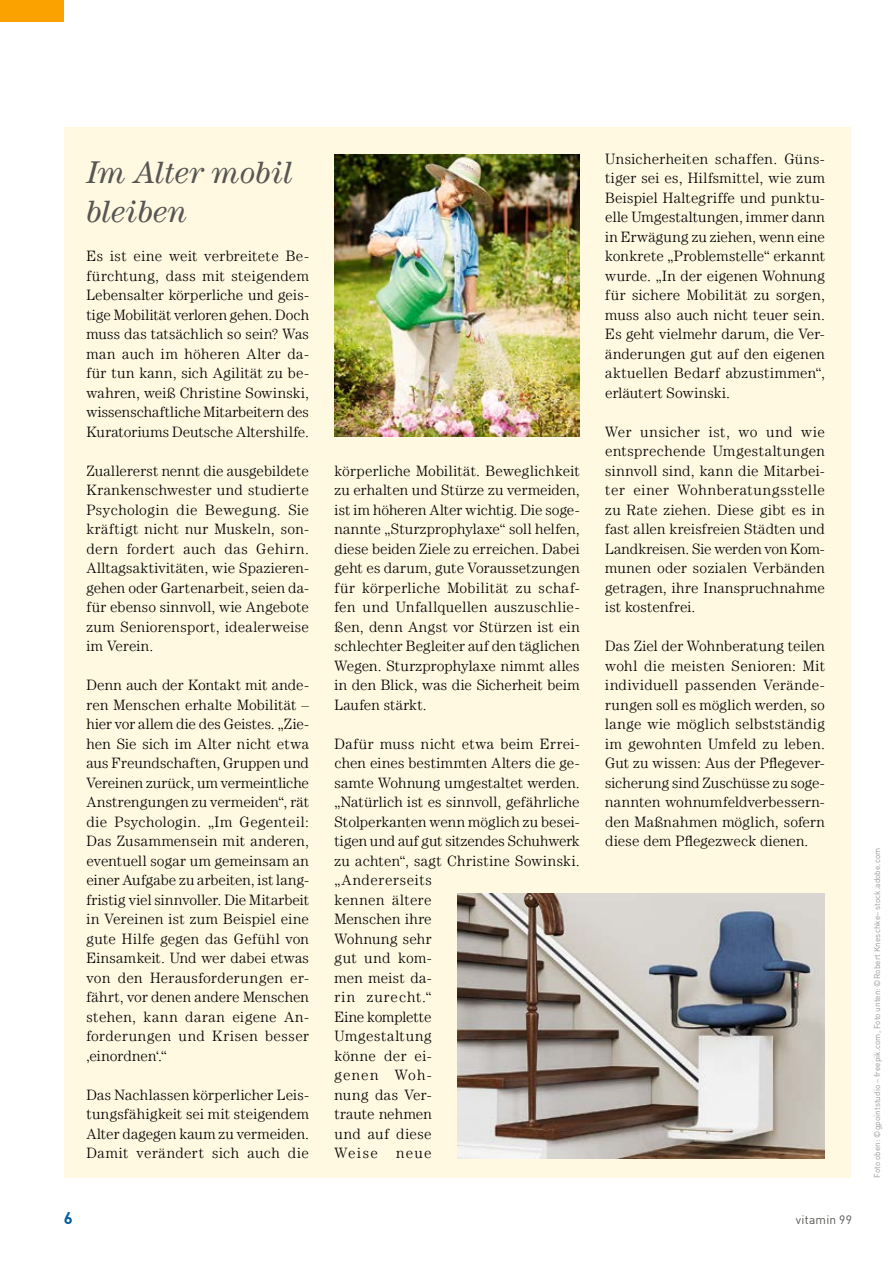
<style>
.page{position:relative;width:893px;height:1263px;background:#fff}
.page>*{position:absolute;margin:0;border:0;box-sizing:border-box;transform-origin:0 0}
.Inhalt_H3-_Überschrift_2_Ebene_21pt{font:italic 31.5px/39px "Century LT";letter-spacing:.005em;color:#575654}
.t1{font:700 16.5px "DIN";color:#005da2}
.Inhalt_p-Fließtext_10pt{font:300 15px/19.5px "Century LT";letter-spacing:.015em;color:#000;text-align:justify}
.t2{font:12px "DIN";letter-spacing:.02em;color:#575654}
.t3{font:8.25px "DIN";letter-spacing:.01em;color:#989898}
</style>
<div class="page">
<div style="left:64px;top:128px;width:786px;height:1050px;background:#fff9e2"></div>
<img style="left:334px;top:154px;width:246px;height:283px">
<img style="left:457px;top:893px;width:368px;height:265px">
<div style="left:0;top:0;width:64px;height:21px;background:#fca200"></div>
<h3 class="Inhalt_H3-_Überschrift_2_Ebene_21pt" style="left:86px;top:153px;width:208px">Im Alter mobil bleiben</h3>
<p class="Inhalt_p-Fließtext_10pt" style="left:86px;top:246px;width:224px">Es ist eine weit verbreitete Be&shy;fürchtung, dass mit steigendem Lebensalter körperliche und geis&shy;tige Mobilität verloren gehen. Doch muss das tatsächlich so sein? Was man auch im höheren Alter da&shy;für tun kann, sich Agilität zu be&shy;wahren, weiß Christine Sowinski, wissenschaftliche Mitarbeitern des Kuratoriums Deutsche Altershilfe.</p>
<p class="Inhalt_p-Fließtext_10pt" style="left:86px;top:461px;width:224px">Zuallererst nennt die ausgebildete Krankenschwester und studierte Psychologin die Bewegung. Sie kräftigt nicht nur Muskeln, son&shy;dern fordert auch das Gehirn.<br>Alltagsaktivitäten, wie Spazieren&shy;gehen oder Gartenarbeit, seien da&shy;für ebenso sinnvoll, wie Angebote zum Seniorensport, idealerweise im Verein.</p>
<p class="Inhalt_p-Fließtext_10pt" style="left:86px;top:675px;width:224px">Denn auch der Kontakt mit ande&shy;ren Menschen erhalte Mobilität – hier vor allem die des Geistes. „Zie&shy;hen Sie sich im Alter nicht etwa aus Freundschaften, Gruppen und Vereinen zurück, um vermeintliche Anstrengungen zu vermeiden“, rät die Psychologin. „Im Gegenteil:<br>Das Zusammensein mit anderen, eventuell sogar um gemeinsam an einer Aufgabe zu arbeiten, ist lang&shy;fristig viel sinnvoller. Die Mitarbeit in Vereinen ist zum Beispiel eine gute Hilfe gegen das Gefühl von Einsamkeit. Und wer dabei etwas von den Herausforderungen er&shy;fährt, vor denen andere Menschen stehen, kann daran eigene An&shy;forderungen und Krisen besser ‚einordnen‘.“</p>
<p class="Inhalt_p-Fließtext_10pt" style="left:86px;top:1085px;width:224px">Das Nachlassen körperlicher Leis&shy;tungsfähigkeit sei mit steigendem Alter dagegen kaum zu vermeiden.<br>Damit verändert sich auch die</p>
<p class="Inhalt_p-Fließtext_10pt" style="left:334px;top:461px;width:247px">körperliche Mobilität. Beweglichkeit zu erhalten und Stürze zu vermeiden, ist im höheren Alter wichtig. Die soge&shy;nannte „Sturzprophylaxe“ soll helfen, diese beiden Ziele zu erreichen. Dabei geht es darum, gute Voraussetzungen für körperliche Mobilität zu schaf&shy;fen und Unfallquellen auszuschlie&shy;ßen, denn Angst vor Stürzen ist ein schlechter Begleiter auf den täglichen Wegen. Sturzprophylaxe nimmt alles in den Blick, was die Sicherheit beim Laufen stärkt.</p>
<p class="Inhalt_p-Fließtext_10pt" style="left:334px;top:734px;width:247px;text-align:left">Dafür muss nicht etwa beim Errei&shy;chen eines bestimmten Alters die ge&shy;samte Wohnung umgestaltet werden. „Natürlich ist es sinnvoll, gefährliche<br>Stolperkanten wenn möglich zu besei&shy;tigen und auf gut sitzendes Schuhwerk zu achten“, sagt Christine Sowinski. „Andererseits<br>kennen ältere<br>Menschen ihre<br>Wohnung sehr<br>gut und kom-<br>men meist da-<br>rin zurecht.“<br>Eine komplette<br>Umgestaltung<br>könne der ei-<br>genen Woh-<br>nung das Ver-<br>traute nehmen<br>und auf diese<br>Weise neue</p>
<p class="Inhalt_p-Fließtext_10pt" style="left:605px;top:149px;width:221px">Unsicherheiten schaffen. Güns&shy;tiger sei es, Hilfsmittel, wie zum Beispiel Haltegriffe und punktu&shy;elle Umgestaltungen, immer dann in Erwägung zu ziehen, wenn eine konkrete „Problemstelle“ erkannt wurde. „In der eigenen Wohnung für sichere Mobilität zu sorgen, muss also auch nicht teuer sein.<br>Es geht vielmehr darum, die Ver&shy;änderungen gut auf den eigenen aktuellen Bedarf abzustimmen“, erläutert Sowinski.</p>
<p class="Inhalt_p-Fließtext_10pt" style="left:605px;top:422px;width:221px">Wer unsicher ist, wo und wie entsprechende Umgestaltungen sinnvoll sind, kann die Mitarbei&shy;ter einer Wohnberatungsstelle zu Rate ziehen. Diese gibt es in fast allen kreisfreien Städten und Landkreisen. Sie werden von Kom&shy;munen oder sozialen Verbänden getragen, ihre Inanspruchnahme ist kostenfrei.</p>
<p class="Inhalt_p-Fließtext_10pt" style="left:605px;top:636px;width:221px">Das Ziel der Wohnberatung teilen wohl die meisten Senioren: Mit individuell passenden Verände&shy;rungen soll es möglich werden, so lange wie möglich selbstständig im gewohnten Umfeld zu leben.<br>Gut zu wissen: Aus der Pflegever&shy;sicherung sind Zuschüsse zu soge&shy;nannten wohnumfeldverbessern&shy;den Maßnahmen möglich, sofern diese dem Pflegezweck dienen.</p>
<p class="t1" style="left:64px;top:1210px;width:10px">6</p>
<p class="t2" style="left:796px;top:1215px;width:58px">vitamin 99</p>
<p class="t3" style="left:874px;top:1178px;width:331px;rotate:-90deg">Foto oben: ©gpointstudio – freepik.com, Foto unten: ©Robert Kneschke– stock.adobe.com</p>
</div>
